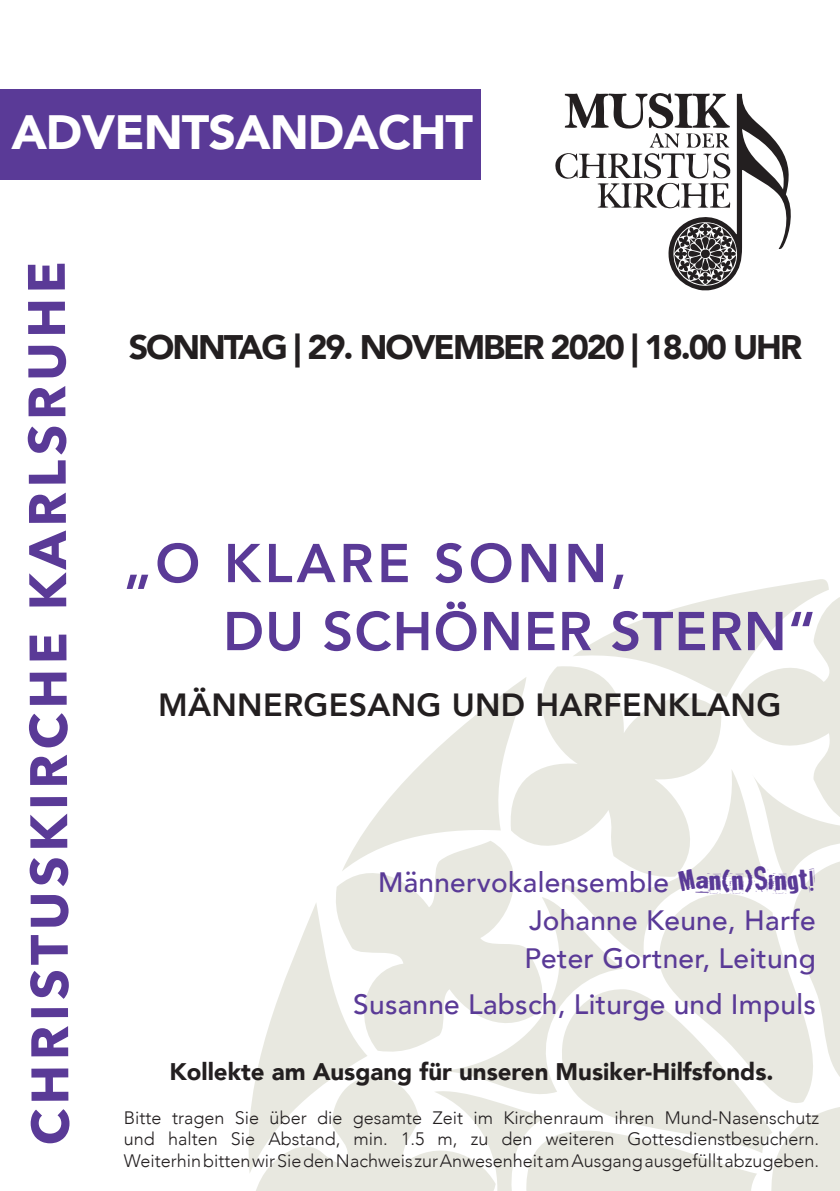
<style>
.page{position:relative;width:840px;height:1191px;background:#fff}
.page>*{position:absolute;margin:0;border:0;box-sizing:border-box;transform-origin:0 0}
.t1{font:800 54px "Avenir";letter-spacing:.02em;color:#5a3a97}
.t2{font:800 54px "Avenir";letter-spacing:.07em;color:#5a3a97}
.t3{font:700 52px "Avenir Next";letter-spacing:.085em;color:#5a3a97}
.t4{font:900 48px "Avenir";letter-spacing:-.02em;color:#fff}
.t5{font:900 34px "Avenir";letter-spacing:-.06em;color:#231f20}
.t6{font:800 32px "Avenir";letter-spacing:.01em;color:#231f20}
.t7{font:500 28px "Avenir";letter-spacing:.01em;color:#5a3a97}
.t8{font:900 24px "Avenir";color:#231f20}
.t9{font:300 18px/21.6px "Avenir";color:#231f20}
.s1{font-family:"Broken 15";font-weight:400;font-size:36px}
</style>
<div class="page">
<svg style="left:555px;top:93px;width:236px;height:197px"></svg>
<svg style="left:248px;top:579px;width:591px;height:612px"></svg>
<div style="left:0;top:89px;width:480px;height:91px;background:#5a3a97"></div>
<p class="t4" style="left:11px;top:91px;width:463px">ADVENTSANDACHT</p>
<p class="t3" style="left:4px;top:1145px;width:885px;rotate:-90deg">CHRISTUSKIRCHE KARLSRUHE</p>
<p class="t5" style="left:129px;top:318px;width:674px">SONNTAG | 29. NOVEMBER 2020 | 18.00 UHR</p>
<p class="t2" style="left:123px;top:521px;width:505px">„O KLARE SONN,</p>
<p class="t1" style="left:223px;top:589px;width:594px">DU SCHÖNER STERN“</p>
<p class="t6" style="left:158px;top:680px;width:624px">MÄNNERGESANG UND HARFENKLANG</p>
<p class="t7" style="left:378px;top:858px;width:439px">Männervokalensemble <span class="s1">Man(n)Singt!</span></p>
<p class="t7" style="left:528px;top:896px;width:288px">Johanne Keune, Harfe</p>
<p class="t7" style="left:524px;top:934px;width:293px">Peter Gortner, Leitung</p>
<p class="t7" style="left:353px;top:980px;width:464px">Susanne Labsch, Liturge und Impuls</p>
<p class="t8" style="left:169px;top:1051px;width:605px">Kollekte am Ausgang für unseren Musiker-Hilfsfonds.</p>
<p class="t9" style="left:124px;top:1106px;width:696px">Bitte tragen Sie über die gesamte Zeit im Kirchenraum ihren Mund-Nasenschutz und halten Sie Abstand, min. 1.5 m, zu den weiteren Gottesdienstbesuchern.</p>
<p class="t9" style="left:124px;top:1149px;width:696px">Weiterhin bitten wir Sie den Nachweis zur Anwesenheit am Ausgang ausgefüllt abzugeben.</p>
</div>
